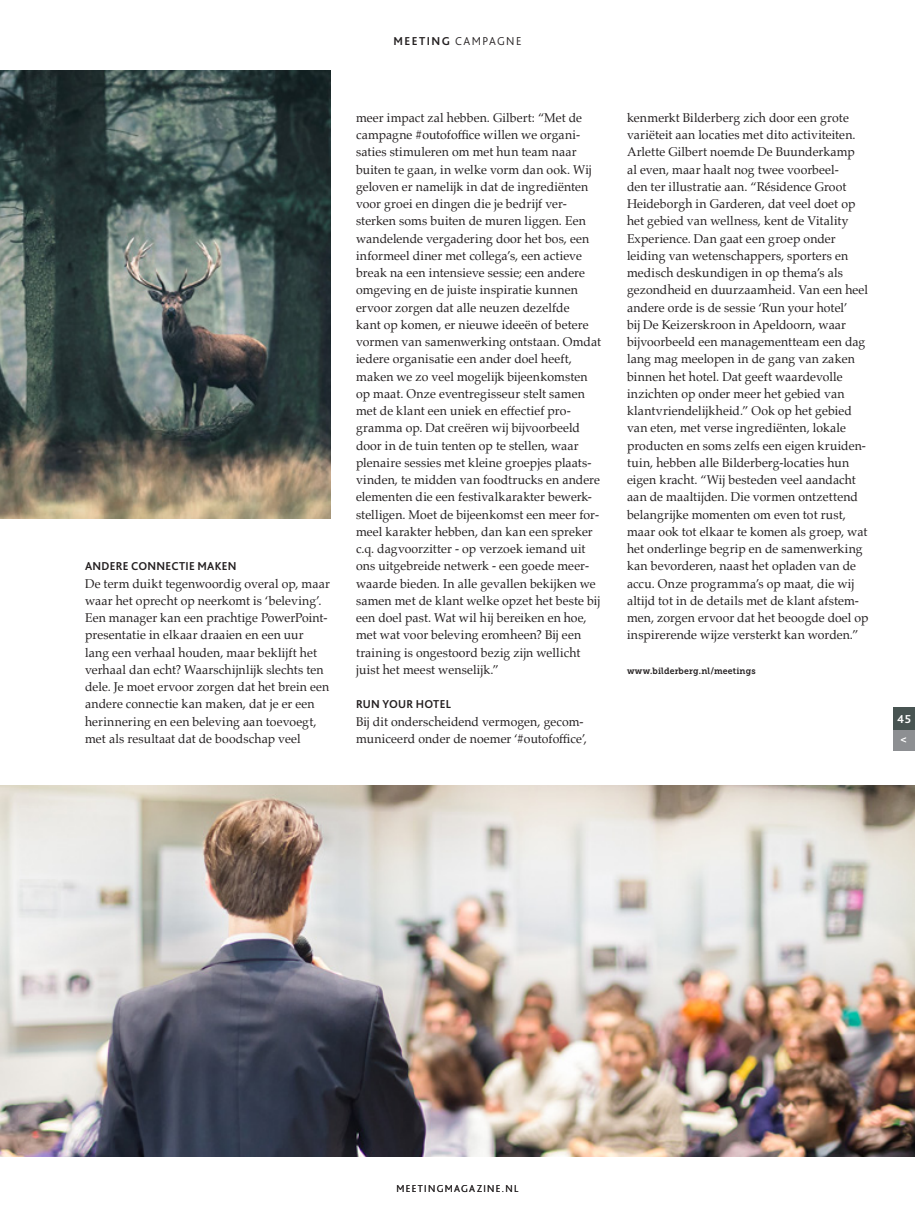
<style>
.page{position:relative;width:915px;height:1212px;background:#fff}
.page>*{position:absolute;margin:0;border:0;box-sizing:border-box;transform-origin:0 0}
.t1{font:12.75px/17.2px "Palatino";letter-spacing:.005em;color:#231f20;scale:.96 1}
.t2{font:700 12px "Bliss 2";letter-spacing:.025em;color:#231f20;scale:.96 1}
.t3{font:300 12px "Bliss 2";letter-spacing:.12em;color:#231f20}
.t4{font:700 12px/20.7px "Bliss 2";color:#fff}
.t5{font:300 10.5px "Bliss 2";letter-spacing:.125em;color:#231f20}
.t6{font:9px "Museo Slab 700";letter-spacing:.02em;color:#231f20;scale:.96 1}
.s1{font-weight:700}
</style>
<div class="page">
<img style="left:0;top:70px;width:330px;height:448px">
<img style="left:0;top:785px;width:914px;height:372px">
<div style="left:892px;top:728px;width:22px;height:22px;background:#8d8f92"></div>
<div style="left:892px;top:707px;width:22px;height:22px;background:#485452"></div>
<p class="t3" style="left:393px;top:33px;width:129px"><span class="s1">MEETING</span> CAMPAGNE</p>
<p class="t2" style="left:85px;top:559px;width:159px">ANDERE CONNECTIE MAKEN</p>
<p class="t1" style="left:85px;top:574px;width:256px">De term duikt tegenwoordig overal op, maar waar het oprecht op neerkomt is ‘beleving’.<br>Een manager kan een prachtige PowerPoint&shy;presentatie in elkaar draaien en een uur lang een verhaal houden, maar beklijft het verhaal dan echt? Waarschijnlijk slechts ten dele. Je moet ervoor zorgen dat het brein een andere connectie kan maken, dat je er een herinnering en een beleving aan toevoegt, met als resultaat dat de boodschap veel</p>
<p class="t1" style="left:356px;top:109px;width:257px">meer impact zal hebben. Gilbert: “Met de campagne #outofoffice willen we organi&shy;saties stimuleren om met hun team naar buiten te gaan, in welke vorm dan ook. Wij geloven er namelijk in dat de ingrediënten voor groei en dingen die je bedrijf ver&shy;sterken soms buiten de muren liggen. Een wandelende vergadering door het bos, een informeel diner met collega’s, een actieve break na een intensieve sessie; een andere omgeving en de juiste inspiratie kunnen ervoor zorgen dat alle neuzen dezelfde<br>kant op komen, er nieuwe ideeën of betere vormen van samenwerking ontstaan. Omdat iedere organisatie een ander doel heeft, maken we zo veel mogelijk bijeenkomsten op maat. Onze eventregisseur stelt samen met de klant een uniek en effectief pro&shy;gramma op. Dat creëren wij bijvoorbeeld door in de tuin tenten op te stellen, waar plenaire sessies met kleine groepjes plaats&shy;vinden, te midden van foodtrucks en andere elementen die een festivalkarakter bewerk&shy;stelligen. Moet de bijeenkomst een meer for&shy;meel karakter hebben, dan kan een spreker c.q. dagvoorzitter - op verzoek iemand uit ons uitgebreide netwerk - een goede meer&shy;waarde bieden. In alle gevallen bekijken we samen met de klant welke opzet het beste bij een doel past. Wat wil hij bereiken en hoe, met wat voor beleving eromheen? Bij een training is ongestoord bezig zijn wellicht juist het meest wenselijk.”</p>
<p class="t2" style="left:356px;top:697px;width:100px">RUN YOUR HOTEL</p>
<p class="t1" style="left:356px;top:712px;width:242px">Bij dit onderscheidend vermogen, gecom&shy;municeerd onder de noemer ‘#outofoffice’,</p>
<p class="t1" style="left:626px;top:109px;width:253px">kenmerkt Bilderberg zich door een grote variëteit aan locaties met dito activiteiten.<br>Arlette Gilbert noemde De Buunderkamp<br>al even, maar haalt nog twee voorbeel-<br>den ter illustratie aan. “Résidence Groot Heideborgh in Garderen, dat veel doet op het gebied van wellness, kent de Vitality Experience. Dan gaat een groep onder leiding van wetenschappers, sporters en medisch deskundigen in op thema’s als gezondheid en duurzaamheid. Van een heel andere orde is de sessie ‘Run your hotel’<br>bij De Keizerskroon in Apeldoorn, waar bijvoorbeeld een managementteam een dag lang mag meelopen in de gang van zaken binnen het hotel. Dat geeft waardevolle inzichten op onder meer het gebied van klantvriendelijkheid.” Ook op het gebied van eten, met verse ingrediënten, lokale producten en soms zelfs een eigen kruiden&shy;tuin, hebben alle Bilderberg-locaties hun eigen kracht. “Wij besteden veel aandacht aan de maaltijden. Die vormen ontzettend belangrijke momenten om even tot rust, maar ook tot elkaar te komen als groep, wat het onderlinge begrip en de samenwerking kan bevorderen, naast het opladen van de accu. Onze programma’s op maat, die wij altijd tot in de details met de klant afstem&shy;men, zorgen ervoor dat het beoogde doel op inspirerende wijze versterkt kan worden.”</p>
<p class="t6" style="left:626px;top:666px;width:135px">www.bilderberg.nl/meetings</p>
<p class="t4" style="left:896px;top:708px;width:16px">45 &lt;</p>
<p class="t5" style="left:396px;top:1182px;width:123px">MEETINGMAGAZINE.NL</p>
</div>
